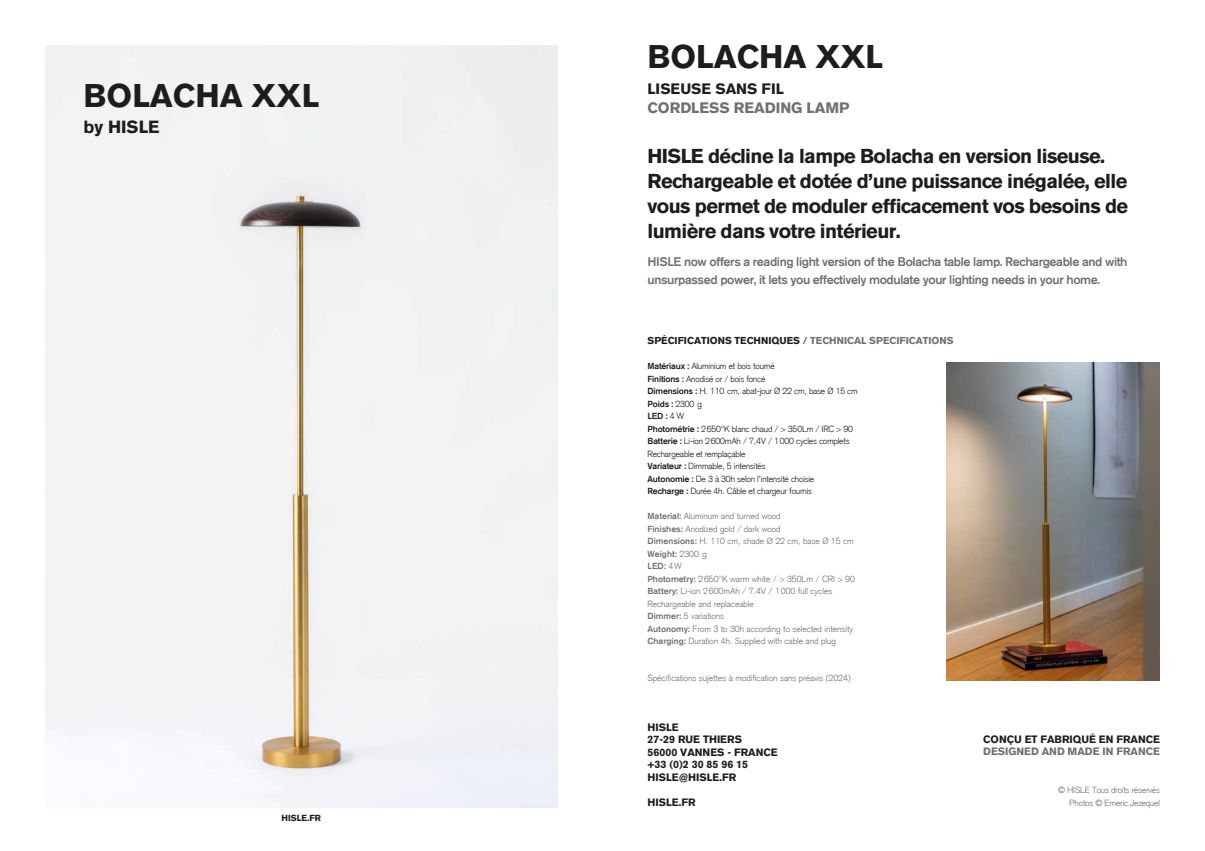
<style>
.page{position:relative;width:1205px;height:851px;background:#fff}
.page>*{position:absolute;margin:0;border:0;box-sizing:border-box;transform-origin:0 0}
.t1{font:700 32.5px "Akzidenz Grotesk BE";color:#1d1d1b}
.t2{font:700 20px/25px "Akzidenz Grotesk BE";letter-spacing:-.03em;color:#1d1d1b}
.t3{font:700 17.5px "Akzidenz Grotesk BE";color:#1d1d1b}
.t4{font:700 15px "Akzidenz Grotesk BE";color:#70706f}
.t5{font:700 15px "Akzidenz Grotesk BE";color:#1d1d1b}
.t6{font:500 12.5px/17.5px "Akzidenz Grotesk BE";letter-spacing:-.03em;color:#70706f}
.t7{font:700 10.62px "Akzidenz Grotesk BE";color:#1d1d1b}
.t8{font:700 10.62px "Akzidenz Grotesk BE";color:#70706f}
.t9{font:700 10px "Akzidenz Grotesk BE";color:#1d1d1b}
.t10{font:300 8.75px "Akzidenz Grotesk";color:#70706f}
.t11{font:300 8.75px "Akzidenz Grotesk";letter-spacing:-.02em;color:#1d1d1b}
.t12{font:300 8.75px "Akzidenz Grotesk";letter-spacing:-.02em;color:#70706f}
.t13{font:500 8.75px "Akzidenz Grotesk BE";color:#70706f}
.t14{font:500 8.75px "Akzidenz Grotesk BE";letter-spacing:-.02em;color:#1d1d1b}
.t15{font:700 8.75px "Akzidenz Grotesk BE";color:#1d1d1b}
.s1{color:#70706f}
.s2{font-family:"Akzidenz Grotesk BE";font-weight:500}
.s3{font-family:"Akzidenz Grotesk";font-weight:300}
</style>
<div class="page">
<div style="left:45px;top:45px;width:512px;height:761px;background:#f4f3f4"></div>
<img style="left:946px;top:362px;width:214px;height:318px">
<p class="t1" style="left:84px;top:77px;width:237px">BOLACHA XXL</p>
<p class="t3" style="left:84px;top:117px;width:77px">by HISLE</p>
<p class="t15" style="left:281px;top:812px;width:41px">HISLE.FR</p>
<p class="t1" style="left:647px;top:38px;width:237px">BOLACHA XXL</p>
<p class="t5" style="left:647px;top:80px;width:138px">LISEUSE SANS FIL</p>
<p class="t4" style="left:647px;top:99px;width:203px">CORDLESS READING LAMP</p>
<p class="t2" style="left:647px;top:144px;width:482px">HISLE décline la lampe Bolacha en version liseuse.<br>Rechargeable et dotée d’une puissance inégalée, elle vous permet de moduler efficacement vos besoins de lumière dans votre intérieur.</p>
<p class="t6" style="left:647px;top:253px;width:481px">HISLE now offers a reading light version of the Bolacha table lamp. Rechargeable and with unsurpassed power, it lets you effectively modulate your lighting needs in your home.</p>
<p class="t9" style="left:647px;top:334px;width:308px">SPÉCIFICATIONS TECHNIQUES <span class="s1">/ TECHNICAL SPECIFICATIONS</span></p>
<p class="t11" style="left:647px;top:361px;width:129px"><span class="s2">Matériaux :</span> Aluminium et bois tourné</p>
<p class="t11" style="left:647px;top:373px;width:119px"><span class="s2">Finitions :</span> Anodisé or / bois foncé</p>
<p class="t11" style="left:647px;top:386px;width:212px"><span class="s2">Dimensions :</span> H. 110 cm, abat-jour Ø 22 cm, base Ø 15 cm</p>
<p class="t14" style="left:647px;top:398px;width:56px">Poids : <span class="s3">2300 g</span></p>
<p class="t14" style="left:647px;top:410px;width:38px">LED : <span class="s3">4 W</span></p>
<p class="t11" style="left:647px;top:423px;width:207px"><span class="s2">Photométrie :</span> 2650°K blanc chaud / &gt; 350Lm / IRC &gt; 90</p>
<p class="t11" style="left:647px;top:436px;width:204px"><span class="s2">Batterie :</span> Li-ion 2600mAh / 7,4V / 1000 cycles complets</p>
<p class="t11" style="left:647px;top:448px;width:100px">Rechargeable et remplaçable</p>
<p class="t11" style="left:647px;top:461px;width:120px"><span class="s2">Variateur :</span> Dimmable, 5 intensités</p>
<p class="t11" style="left:647px;top:473px;width:168px"><span class="s2">Autonomie :</span> De 3 à 30h selon l’intensité choisie</p>
<p class="t11" style="left:647px;top:486px;width:166px"><span class="s2">Recharge :</span> Durée 4h. Câble et chargeur fournis</p>
<p class="t10" style="left:647px;top:511px;width:135px"><span class="s2">Material:</span> Aluminum and turned wood</p>
<p class="t10" style="left:647px;top:523px;width:135px"><span class="s2">Finishes:</span> Anodized gold / dark wood</p>
<p class="t10" style="left:647px;top:536px;width:208px"><span class="s2">Dimensions:</span> H. 110 cm, shade Ø 22 cm, base Ø 15 cm</p>
<p class="t13" style="left:647px;top:548px;width:61px">Weight: <span class="s3">2300 g</span></p>
<p class="t13" style="left:647px;top:560px;width:36px">LED: <span class="s3">4W</span></p>
<p class="t10" style="left:647px;top:573px;width:209px"><span class="s2">Photometry:</span> 2650°K warm white / &gt; 350Lm / CRI &gt; 90</p>
<p class="t10" style="left:647px;top:586px;width:186px"><span class="s2">Battery:</span> Li-ion 2600mAh / 7.4V / 1000 full cycles</p>
<p class="t10" style="left:647px;top:598px;width:108px">Rechargeable and replaceable</p>
<p class="t10" style="left:647px;top:611px;width:78px"><span class="s2">Dimmer:</span> 5 variations</p>
<p class="t10" style="left:647px;top:623px;width:207px"><span class="s2">Autonomy:</span> From 3 to 30h according to selected intensity</p>
<p class="t10" style="left:647px;top:636px;width:190px"><span class="s2">Charging:</span> Duration 4h. Supplied with cable and plug</p>
<p class="t10" style="left:647px;top:672px;width:205px">Spécifications sujettes à modification sans préavis (2024)</p>
<p class="t7" style="left:647px;top:720px;width:33px">HISLE</p>
<p class="t7" style="left:647px;top:733px;width:96px">27-29 RUE THIERS</p>
<p class="t7" style="left:647px;top:745px;width:132px">56000 VANNES - FRANCE</p>
<p class="t7" style="left:647px;top:758px;width:102px">+33 (0)2 30 85 96 15</p>
<p class="t7" style="left:647px;top:770px;width:90px">HISLE@HISLE.FR</p>
<p class="t7" style="left:647px;top:795px;width:50px">HISLE.FR</p>
<p class="t7" style="left:983px;top:732px;width:178px">CONÇU ET FABRIQUÉ EN FRANCE</p>
<p class="t8" style="left:983px;top:745px;width:178px">DESIGNED AND MADE IN FRANCE</p>
<p class="t12" style="left:1058px;top:784px;width:103px">© HISLE Tous droits réservés</p>
<p class="t12" style="left:1069px;top:797px;width:92px">Photos © Emeric Jezequel</p>
</div>
